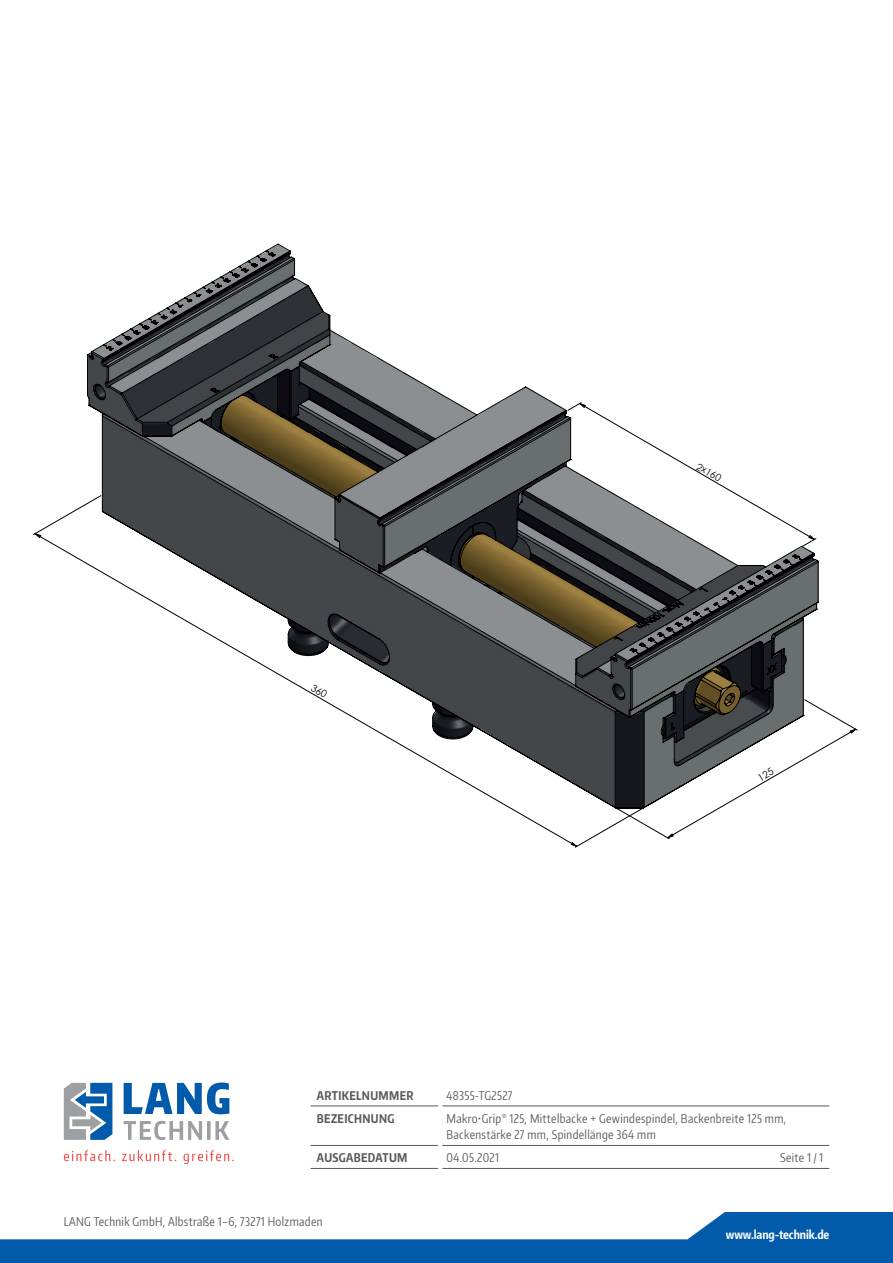
<style>
.page{position:relative;width:893px;height:1263px;background:#fff}
.page>*{position:absolute;margin:0;border:0;box-sizing:border-box;transform-origin:0 0}
.t1{font:12px/16.5px "Encode Sans Compressed";letter-spacing:.03em;color:#57585a}
.t2{font:700 12px "Encode Sans Compressed";letter-spacing:.03em;color:#57585a}
.t3{font:700 12px "Encode Sans Compressed";letter-spacing:-.01em;color:#fff}
.t4{font:9.9px "Century Gothic";color:#000001}
</style>
<div class="page">
<svg style="left:0;top:1212px;width:893px;height:51px;fill:#015aaa"></svg>
<svg style="left:124px;top:1082px;width:105px;height:32px"></svg>
<svg style="left:124px;top:1121px;width:105px;height:19px"></svg>
<svg style="left:64px;top:1083px;width:48px;height:57px"></svg>
<svg style="left:64px;top:1150px;width:170px;height:14px"></svg>
<hr style="left:311px;top:1106px;width:127px;height:1px;background:#57585a">
<hr style="left:442px;top:1106px;width:387px;height:1px;background:#57585a">
<hr style="left:311px;top:1145px;width:127px;height:1px;background:#57585a">
<hr style="left:442px;top:1145px;width:387px;height:1px;background:#57585a">
<hr style="left:311px;top:1168px;width:127px;height:1px;background:#57585a">
<hr style="left:442px;top:1168px;width:387px;height:1px;background:#57585a">
<svg style="left:87px;top:243px;width:732px;height:566px"></svg>
<svg style="left:310px;top:684px;width:18px;height:14px"></svg>
<svg style="left:616px;top:699px;width:242px;height:140px"></svg>
<p class="t4" style="left:701px;top:459px;width:28px;rotate:30deg">2x160</p>
<p class="t2" style="left:317px;top:1087px;width:98px">ARTIKELNUMMER</p>
<p class="t1" style="left:447px;top:1086px;width:67px">48355-TG2527</p>
<p class="t2" style="left:317px;top:1110px;width:79px">BEZEICHNUNG</p>
<p class="t1" style="left:447px;top:1109px;width:341px">Makro•Grip<sup>®</sup> 125, Mittelbacke + Gewindespindel, Backenbreite 125 mm,<br>Backenstärke 27 mm, Spindellänge 364 mm</p>
<p class="t2" style="left:317px;top:1150px;width:92px">AUSGABEDATUM</p>
<p class="t1" style="left:447px;top:1149px;width:54px">04.05.2021</p>
<p class="t1" style="left:780px;top:1149px;width:44px">Seite 1 / 1</p>
<p class="t1" style="left:64px;top:1212px;width:260px">LANG Technik GmbH, Albstraße 1–6, 73271 Holzmaden</p>
<p class="t3" style="left:726px;top:1227px;width:105px">www.lang-technik.de</p>
</div>
